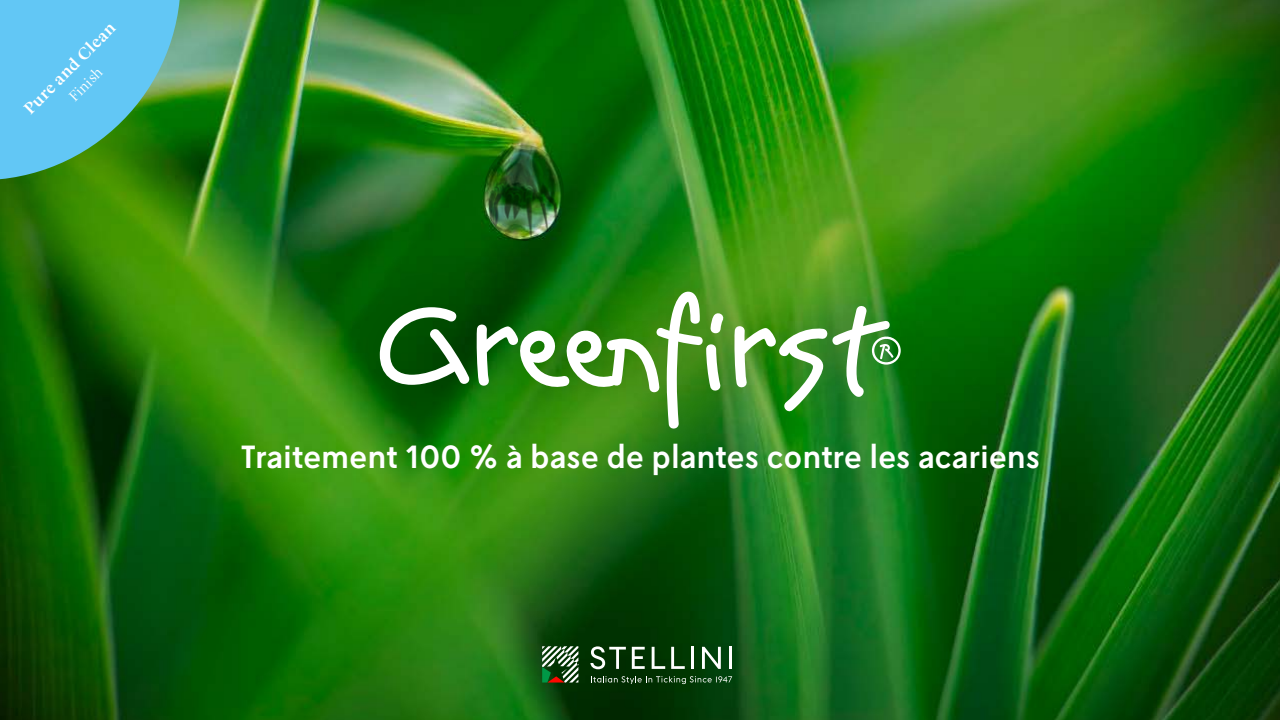
<style>
.page{position:relative;width:1280px;height:720px;background:#fff}
.page>*{position:absolute;margin:0;border:0;box-sizing:border-box;transform-origin:0 0}
.t1{font:500 32px "L10";color:#fff}
.t2{font:500 17px "Lyon Display";color:#fff}
.t3{font:300 15px "Lyon Display";color:#fff}
</style>
<div class="page">
<img style="left:0;top:0;width:1280px;height:720px">
<svg style="left:542px;top:646px;width:36px;height:37px"></svg>
<svg style="left:590px;top:646px;width:36px;height:23px"></svg>
<svg style="left:632px;top:647px;width:13px;height:22px"></svg>
<svg style="left:652px;top:647px;width:13px;height:22px"></svg>
<svg style="left:671px;top:647px;width:14px;height:22px"></svg>
<hr style="left:691px;top:647px;width:3px;height:22px;background:#fff">
<svg style="left:702px;top:647px;width:19px;height:22px"></svg>
<hr style="left:729px;top:647px;width:3px;height:22px;background:#fff">
<svg style="left:591px;top:676px;width:141px;height:8px"></svg>
<svg style="left:0;top:0;width:181px;height:180px;background:#55b5b9"></svg>
<div style="left:341px;top:254px;width:597px;height:211px;background:#000;opacity:.22"></div>
<svg style="left:380px;top:292px;width:346px;height:139px"></svg>
<div style="left:872px;top:337px;width:29px;height:28px;border:2px solid #fff;border-radius:50%"></div>
<svg style="left:734px;top:303px;width:160px;height:111px"></svg>
<img style="left:484px;top:145px;width:80px;height:96px">
<p class="t2" style="left:18px;top:102px;width:123px;rotate:-45deg">Pure and Clean</p>
<p class="t3" style="left:64px;top:91px;width:41px;rotate:-45deg">Finish</p>
<p class="t1" style="left:241px;top:438px;width:801px">Traitement 100 % à base de plantes contre les acariens</p>
</div>
